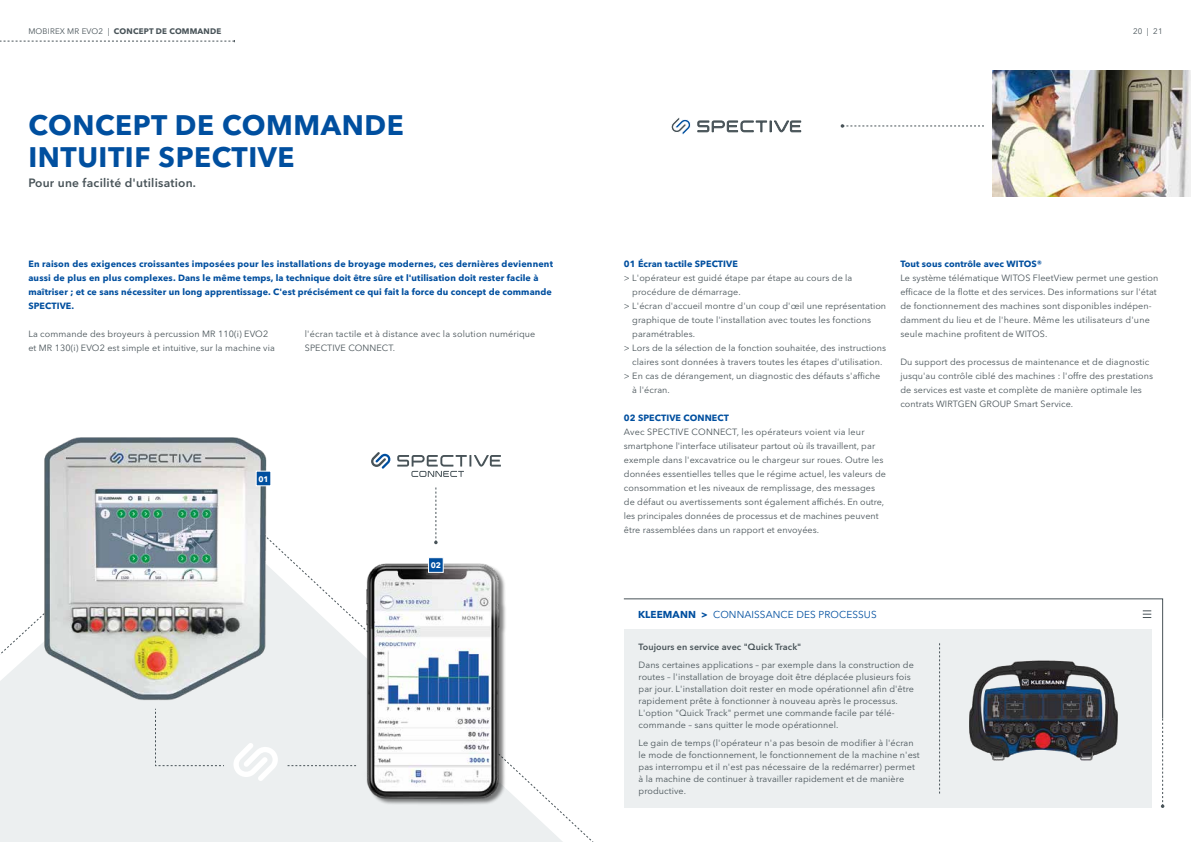
<style>
.page{position:relative;width:1191px;height:842px;background:#fff}
.page>*{position:absolute;margin:0;border:0;box-sizing:border-box;transform-origin:0 0}
.t1{font:700 28px/32px "Avenir Next LT Pro";letter-spacing:.02em;color:#004f9f}
.t2{font:600 12px "Avenir Next LT Pro";letter-spacing:.02em;color:#485358}
.t3{font:10px "Avenir Next LT Pro";letter-spacing:.01em;color:#004f9f}
.t4{font:9px/14px "Avenir Next LT Pro";letter-spacing:.01em;color:#485358}
.t5{font:700 9px/14px "Avenir Next LT Pro";letter-spacing:.01em;color:#004f9f}
.t6{font:600 9px "Avenir Next LT Pro";letter-spacing:.01em;color:#485358}
.t7{font:700 8px "Avenir Next LT Pro";letter-spacing:.02em;color:#485358}
.t8{font:8px "Avenir Next LT Pro";color:#485358}
.t9{font:700 8px "Avenir Next LT Pro";color:#fff}
.s1{font-weight:400}
.s2{font-weight:700}
</style>
<div class="page">
<svg style="left:0;top:541px;width:594px;height:301px"></svg>
<svg style="left:0;top:40px;width:235px;height:2px"></svg>
<svg style="left:840px;top:124px;width:144px;height:4px"></svg>
<svg style="left:671px;top:118px;width:20px;height:17px"></svg>
<svg style="left:697px;top:120px;width:104px;height:13px"></svg>
<div style="left:624px;top:629px;width:527px;height:179px;background:#eceff0"></div>
<svg style="left:623px;top:598px;width:540px;height:121px"></svg>
<svg style="left:1160px;top:719px;width:4px;height:89px"></svg>
<svg style="left:1142px;top:611px;width:9px;height:7px"></svg>
<svg style="left:939px;top:643px;width:1px;height:150px"></svg>
<img style="left:951px;top:658px;width:182px;height:103px">
<img style="left:992px;top:71px;width:199px;height:126px">
<svg style="left:233px;top:743px;width:46px;height:38px"></svg>
<div style="left:155px;top:708px;width:69px;height:58px;background:#eceff0"></div>
<svg style="left:287px;top:765px;width:66px;height:1px"></svg>
<img style="left:41px;top:437px;width:232px;height:269px">
<img style="left:353px;top:557px;width:156px;height:251px">
<svg style="left:256px;top:471px;width:15px;height:15px"></svg>
<svg style="left:428px;top:557px;width:16px;height:16px"></svg>
<svg style="left:434px;top:487px;width:3px;height:57px"></svg>
<svg style="left:371px;top:452px;width:20px;height:17px"></svg>
<svg style="left:397px;top:455px;width:104px;height:22px"></svg>
<p class="t7" style="left:28px;top:27px;width:194px"><span class="s1">MOBIREX MR EVO2 |</span> CONCEPT DE COMMANDE</p>
<p class="t8" style="left:1133px;top:27px;width:31px">20 | 21</p>
<h1 class="t1" style="left:28px;top:109px;width:377px">CONCEPT DE COMMANDE<br>INTUITIF SPECTIVE</h1>
<h2 class="t2" style="left:28px;top:175px;width:169px">Pour une facilité d'utilisation.</h2>
<p class="t5" style="left:28px;top:257px;width:526px">En raison des exigences croissantes imposées pour les installations de broyage modernes, ces dernières deviennent aussi de plus en plus complexes. Dans le même temps, la technique doit être sûre et l'utilisation doit rester facile à maîtriser ; et ce sans nécessiter un long apprentissage. C'est précisément ce qui fait la force du concept de commande SPECTIVE.</p>
<p class="t4" style="left:28px;top:327px;width:248px">La commande des broyeurs à percussion MR 110(i) EVO2 et MR 130(i) EVO2 est simple et intuitive, sur la machine via</p>
<p class="t4" style="left:305px;top:327px;width:232px">l'écran tactile et à distance avec la solution numérique<br>SPECTIVE CONNECT.</p>
<p class="t9" style="left:258px;top:474px;width:12px">01</p>
<p class="t9" style="left:431px;top:560px;width:12px">02</p>
<p class="t5" style="left:624px;top:257px;width:116px">01 Écran tactile SPECTIVE</p>
<p class="t4" style="left:624px;top:271px;width:230px">&gt; L'opérateur est guidé étape par étape au cours de la</p>
<p class="t4" style="left:632px;top:285px;width:110px">procédure de démarrage.</p>
<p class="t4" style="left:624px;top:299px;width:264px">&gt; L'écran d'accueil montre d'un coup d'œil une représentation</p>
<p class="t4" style="left:632px;top:313px;width:240px">graphique de toute l'installation avec toutes les fonctions</p>
<p class="t4" style="left:632px;top:327px;width:65px">paramétrables.</p>
<p class="t4" style="left:624px;top:341px;width:264px">&gt; Lors de la sélection de la fonction souhaitée, des instructions</p>
<p class="t4" style="left:632px;top:355px;width:252px">claires sont données à travers toutes les étapes d'utilisation.</p>
<p class="t4" style="left:624px;top:369px;width:258px">&gt; En cas de dérangement, un diagnostic des défauts s'affiche</p>
<p class="t4" style="left:632px;top:383px;width:39px">à l'écran.</p>
<p class="t5" style="left:624px;top:411px;width:107px">02 SPECTIVE CONNECT</p>
<p class="t4" style="left:624px;top:425px;width:264px">Avec SPECTIVE CONNECT, les opérateurs voient via leur smartphone l'interface utilisateur partout où ils travaillent, par exemple dans l'excavatrice ou le chargeur sur roues. Outre les données essentielles telles que le régime actuel, les valeurs de consommation et les niveaux de remplissage, des messages de défaut ou avertissements sont également affichés. En outre, les principales données de processus et de machines peuvent être rassemblées dans un rapport et envoyées.</p>
<p class="t5" style="left:900px;top:257px;width:143px">Tout sous contrôle avec WITOS®</p>
<p class="t4" style="left:900px;top:271px;width:260px">Le système télématique WITOS FleetView permet une gestion efficace de la flotte et des services. Des informations sur l'état de fonctionnement des machines sont disponibles indépen&shy;damment du lieu et de l'heure. Même les utilisateurs d'une seule machine profitent de WITOS.</p>
<p class="t4" style="left:900px;top:355px;width:254px">Du support des processus de maintenance et de diagnostic jusqu'au contrôle ciblé des machines : l'offre des prestations de services est vaste et complète de manière optimale les contrats WIRTGEN GROUP Smart Service.</p>
<p class="t3" style="left:638px;top:609px;width:240px"><span class="s2">KLEEMANN &gt;</span> CONNAISSANCE DES PROCESSUS</p>
<p class="t6" style="left:638px;top:642px;width:164px">Toujours en service avec "Quick Track"</p>
<p class="t4" style="left:638px;top:659px;width:277px;line-height:12px">Dans certaines applications – par exemple dans la construction de routes – l'installation de broyage doit être déplacée plusieurs fois par jour. L'installation doit rester en mode opérationnel afin d'être rapidement prête à fonctionner à nouveau après le processus.<br>L'option "Quick Track" permet une commande facile par télé&shy;commande – sans quitter le mode opérationnel.</p>
<p class="t4" style="left:638px;top:736px;width:283px;line-height:12px">Le gain de temps (l'opérateur n'a pas besoin de modifier à l'écran le mode de fonctionnement, le fonctionnement de la machine n'est pas interrompu et il n'est pas nécessaire de la redémarrer) permet à la machine de continuer à travailler rapidement et de manière productive.</p>
</div>
